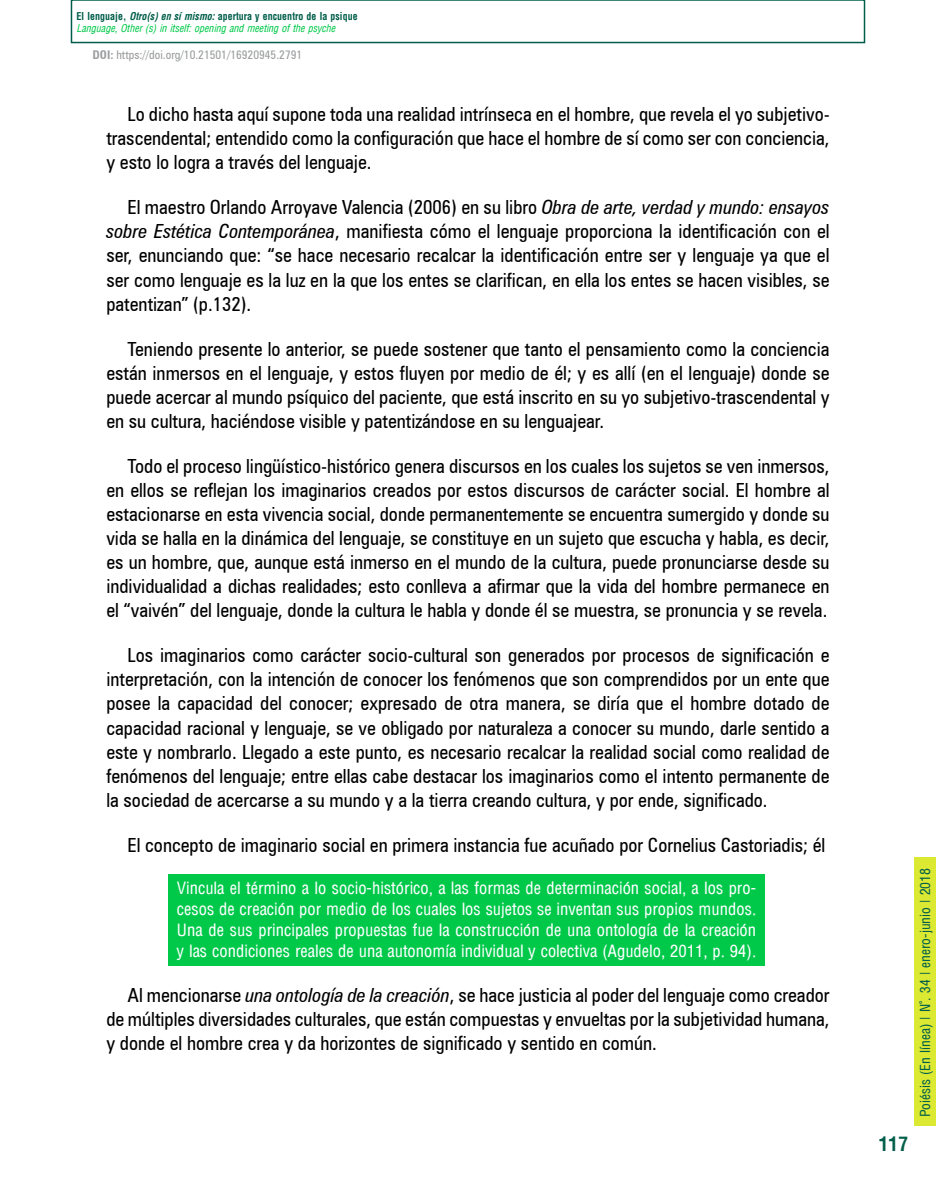
<style>
.page{position:relative;width:936px;height:1191px;background:#fff}
.page>*{position:absolute;margin:0;border:0;box-sizing:border-box;transform-origin:0 0}
.t1{font:condensed 19.5px/24px "Zurich BT";color:#000;text-align:justify}
.t2{font:700 condensed 19.5px "Arena";color:#005e4a}
.t3{font:16.5px/21px "Arena Condensed";color:#fff;text-align:justify}
.t4{font:13.5px "Arena Condensed";color:#005e4a}
.t5{font:condensed 12px "Zurich BT";color:#9c9e9f}
.t6{font:italic condensed 10.5px/12px "Arena";color:#00c94a;scale:.95 1}
.s1{font-weight:700;font-style:normal;color:#005e4a}
.s2{font-weight:700;color:#005e4a}
.s3{font-weight:700}
.s4{font-style:italic}
</style>
<div class="page">
<div style="left:914px;top:857px;width:21px;height:269px;background:#dce932"></div>
<div style="left:71px;top:0;width:794px;height:43px;border:2px solid #005e4a"></div>
<div style="left:168px;top:874px;width:596px;height:91px;background:#00c94a"></div>
<p class="t6" style="left:76px;top:11px;width:297px"><span class="s1">El lenguaje,</span> <span class="s2">Otro(s) en sí mismo:</span> <span class="s1">apertura y encuentro de la psique<br></span>Language, Other (s) in itself: opening and meeting of the psyche</p>
<p class="t5" style="left:92px;top:47px;width:211px"><span class="s3">DOI:</span> https://doi.org/10.21501/16920945.2791</p>
<p class="t1" style="left:106px;top:102px;width:724px;text-indent:21px">Lo dicho hasta aquí supone toda una realidad intrínseca en el hombre, que revela el yo subjetivo&shy;trascendental; entendido como la configuración que hace el hombre de sí como ser con conciencia, y esto lo logra a través del lenguaje.</p>
<p class="t1" style="left:106px;top:195px;width:724px;text-indent:21px">El maestro Orlando Arroyave Valencia (2006) en su libro <span class="s4">Obra de arte, verdad y mundo: ensayos sobre Estética Contemporánea</span>, manifiesta cómo el lenguaje proporciona la identificación con el ser, enunciando que: “se hace necesario recalcar la identificación entre ser y lenguaje ya que el ser como lenguaje es la luz en la que los entes se clarifican, en ella los entes se hacen visibles, se patentizan” (p.132).</p>
<p class="t1" style="left:106px;top:337px;width:724px;text-indent:21px">Teniendo presente lo anterior, se puede sostener que tanto el pensamiento como la conciencia están inmersos en el lenguaje, y estos fluyen por medio de él; y es allí (en el lenguaje) donde se puede acercar al mundo psíquico del paciente, que está inscrito en su yo subjetivo-trascendental y en su cultura, haciéndose visible y patentizándose en su lenguajear.</p>
<p class="t1" style="left:106px;top:454px;width:724px;text-indent:21px">Todo el proceso lingüístico-histórico genera discursos en los cuales los sujetos se ven inmersos, en ellos se reflejan los imaginarios creados por estos discursos de carácter social. El hombre al estacionarse en esta vivencia social, donde permanentemente se encuentra sumergido y donde su vida se halla en la dinámica del lenguaje, se constituye en un sujeto que escucha y habla, es decir, es un hombre, que, aunque está inmerso en el mundo de la cultura, puede pronunciarse desde su individualidad a dichas realidades; esto conlleva a afirmar que la vida del hombre permanece en el “vaivén” del lenguaje, donde la cultura le habla y donde él se muestra, se pronuncia y se revela.</p>
<p class="t1" style="left:106px;top:643px;width:724px;text-indent:21px">Los imaginarios como carácter socio-cultural son generados por procesos de significación e interpretación, con la intención de conocer los fenómenos que son comprendidos por un ente que posee la capacidad del conocer; expresado de otra manera, se diría que el hombre dotado de capacidad racional y lenguaje, se ve obligado por naturaleza a conocer su mundo, darle sentido a este y nombrarlo. Llegado a este punto, es necesario recalcar la realidad social como realidad de fenómenos del lenguaje; entre ellas cabe destacar los imaginarios como el intento permanente de la sociedad de acercarse a su mundo y a la tierra creando cultura, y por ende, significado.</p>
<p class="t1" style="left:128px;top:832px;width:699px">El concepto de imaginario social en primera instancia fue acuñado por Cornelius Castoriadis; él</p>
<p class="t3" style="left:177px;top:877px;width:581px">Vincula el término a lo socio-histórico, a las formas de determinación social, a los pro&shy;cesos de creación por medio de los cuales los sujetos se inventan sus propios mundos.<br>Una de sus principales propuestas fue la construcción de una ontología de la creación y las condiciones reales de una autonomía individual y colectiva (Agudelo, 2011, p. 94).</p>
<p class="t1" style="left:106px;top:983px;width:724px;text-indent:21px">Al mencionarse <span class="s4">una ontología de la creación</span>, se hace justicia al poder del lenguaje como creador de múltiples diversidades culturales, que están compuestas y envueltas por la subjetividad humana, y donde el hombre crea y da horizontes de significado y sentido en común.</p>
<p class="t2" style="left:878px;top:1132px;width:31px">117</p>
<p class="t4" style="left:917px;top:1117px;width:251px;rotate:-90deg">Poiésis (En línea) | N°. 34 | enero-junio | 2018</p>
</div>
